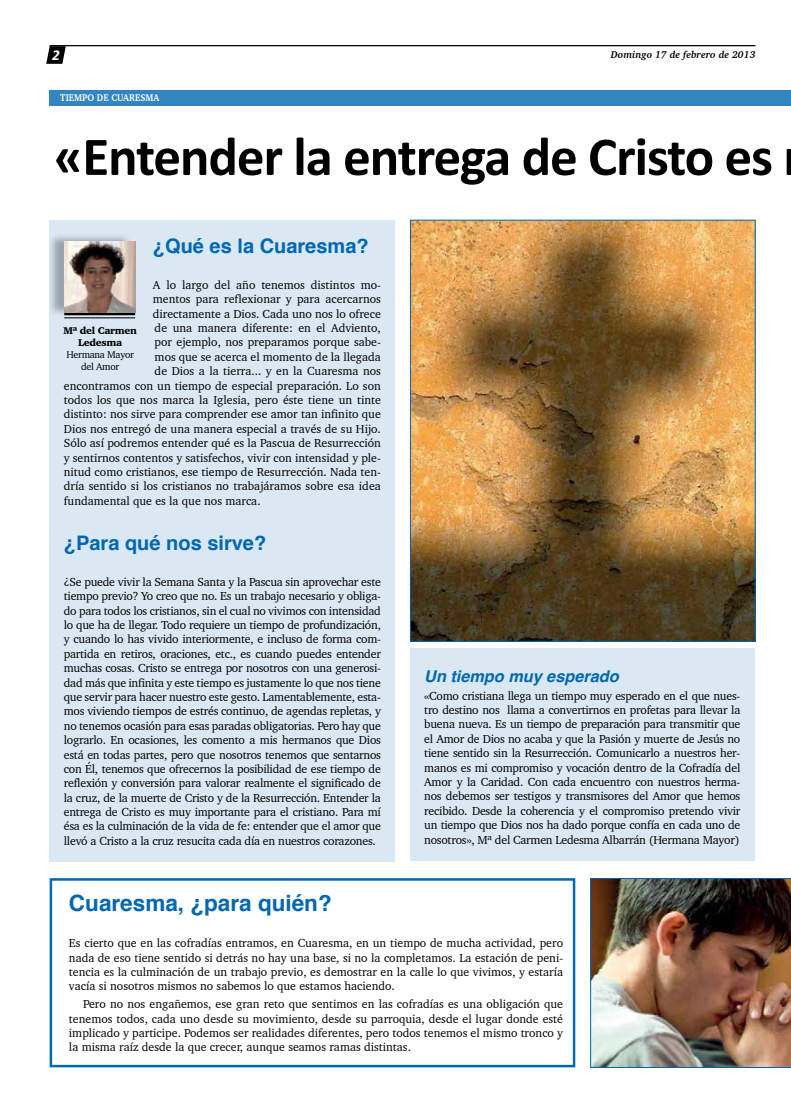
<style>
.page{position:relative;width:791px;height:1117px;background:#fff}
.page>*{position:absolute;margin:0;border:0;box-sizing:border-box;transform-origin:0 0}
.t1{font:700 55px "Calibri";letter-spacing:-.02em;color:#000}
.t2{font:700 22.5px "Helvetica";color:#0067b1}
.t3{font:700 20px "Helvetica";color:#0067b1}
.t4{font:italic 700 16.25px "Helvetica";color:#0067b1}
.t5{font:italic 700 15px "Calibri";color:#fff}
.t6{font:11.88px/14.4px "Charter BT";color:#000;text-align:justify}
.t7{font:italic 700 10px "Charter BT";color:#000}
.t8{font:10px/12px "Charter BT";letter-spacing:-.03em;color:#000;text-align:center}
.t9{font:900 10px/12px "Charter BT";letter-spacing:-.03em;color:#000;text-align:center}
.t10{font:700 10px "Charter BT";color:#fff;scale:.9 1}
</style>
<div class="page">
<svg style="left:46px;top:46px;width:20px;height:18px"></svg>
<hr style="left:50px;top:45px;width:705px;height:1px;background:#000">
<div style="left:50px;top:220px;width:345px;height:641px;background:#d9e8f3"></div>
<div style="left:50px;top:90px;width:740px;height:16px;background:#3385c1"></div>
<hr style="left:64px;top:312px;width:71px;height:3px;background:#000">
<hr style="left:64px;top:317px;width:71px;height:1px;background:#000">
<div style="left:47px;top:233px;width:84px;height:84px;background:#000;opacity:.3"></div>
<img style="left:65px;top:242px;width:70px;height:70px">
<img style="left:412px;top:222px;width:341px;height:417px">
<div style="left:50px;top:878px;width:525px;height:189px;border:2px solid #0067b1"></div>
<div style="left:410px;top:648px;width:344px;height:212px;background:#d9e8f3"></div>
<img style="left:590px;top:878px;width:200px;height:189px">
<p class="t5" style="left:52px;top:45px;width:9px">2</p>
<p class="t7" style="left:610px;top:48px;width:146px">Domingo 17 de febrero de 2013</p>
<p class="t10" style="left:60px;top:91px;width:112px">TIEMPO DE CUARESMA</p>
<h1 class="t1" style="left:54px;top:121px;width:720px">«Entender la entrega de Cristo es</h1>
<h3 class="t3" style="left:153px;top:230px;width:217px">¿Qué es la Cuaresma?</h3>
<p class="t6" style="left:153px;top:277px;width:229px">A lo largo del año tenemos distintos mo-</p>
<p class="t6" style="left:153px;top:292px;width:229px">mentos para reflexionar y para acercarnos</p>
<p class="t6" style="left:153px;top:306px;width:229px">directamente a Dios. Cada uno nos lo ofrece</p>
<p class="t6" style="left:154px;top:320px;width:228px">de una manera diferente: en el Adviento,</p>
<p class="t6" style="left:154px;top:335px;width:228px">por ejemplo, nos preparamos porque sabe-</p>
<p class="t6" style="left:154px;top:349px;width:228px">mos que se acerca el momento de la llegada</p>
<p class="t6" style="left:154px;top:363px;width:228px">de Dios a la tierra... y en la Cuaresma nos</p>
<p class="t6" style="left:64px;top:378px;width:318px">encontramos con un tiempo de especial preparación. Lo son</p>
<p class="t6" style="left:64px;top:392px;width:318px">todos los que nos marca la Iglesia, pero éste tiene un tinte</p>
<p class="t6" style="left:64px;top:407px;width:318px">distinto: nos sirve para comprender ese amor tan infinito que</p>
<p class="t6" style="left:64px;top:421px;width:318px">Dios nos entregó de una manera especial a través de su Hijo.</p>
<p class="t6" style="left:64px;top:435px;width:318px">Sólo así podremos entender qué es la Pascua de Resurrección</p>
<p class="t6" style="left:64px;top:450px;width:318px">y sentirnos contentos y satisfechos, vivir con intensidad y ple-</p>
<p class="t6" style="left:64px;top:464px;width:318px">nitud como cristianos, ese tiempo de Resurrección. Nada ten-</p>
<p class="t6" style="left:64px;top:479px;width:318px">dría sentido si los cristianos no trabajáramos sobre esa idea</p>
<p class="t6" style="left:64px;top:493px;width:198px">fundamental que es la que nos marca.</p>
<h3 class="t3" style="left:64px;top:526px;width:204px">¿Para qué nos sirve?</h3>
<p class="t6" style="left:64px;top:574px;width:318px">¿Se puede vivir la Semana Santa y la Pascua sin aprovechar este tiempo previo? Yo creo que no. Es un trabajo necesario y obliga&shy;do para todos los cristianos, sin el cual no vivimos con intensidad lo que ha de llegar. Todo requiere un tiempo de profundización, y cuando lo has vivido interiormente, e incluso de forma com&shy;partida en retiros, oraciones, etc., es cuando puedes entender muchas cosas. Cristo se entrega por nosotros con una generosi&shy;dad más que infinita y este tiempo es justamente lo que nos tiene que servir para hacer nuestro este gesto. Lamentablemente, esta&shy;mos viviendo tiempos de estrés continuo, de agendas repletas, y no tenemos ocasión para esas paradas obligatorias. Pero hay que lograrlo. En ocasiones, les comento a mis hermanos que Dios está en todas partes, pero que nosotros tenemos que sentarnos con Él, tenemos que ofrecernos la posibilidad de ese tiempo de reflexión y conversión para valorar realmente el significado de la cruz, de la muerte de Cristo y de la Resurrección. Entender la entrega de Cristo es muy importante para el cristiano. Para mí ésa es la culminación de la vida de fe: entender que el amor que llevó a Cristo a la cruz resucita cada día en nuestros corazones.</p>
<p class="t9" style="left:63px;top:324px;width:75px">Mª del Carmen<br>Ledesma</p>
<p class="t8" style="left:66px;top:348px;width:69px">Hermana Mayor del Amor</p>
<h3 class="t4" style="left:424px;top:662px;width:196px">Un tiempo muy esperado</h3>
<p class="t6" style="left:424px;top:688px;width:317px">«Como cristiana llega un tiempo muy esperado en el que nues&shy;tro destino nos llama a convertirnos en profetas para llevar la buena nueva. Es un tiempo de preparación para transmitir que el Amor de Dios no acaba y que la Pasión y muerte de Jesús no tiene sentido sin la Resurrección. Comunicarlo a nuestros her&shy;manos es mi compromiso y vocación dentro de la Cofradía del Amor y la Caridad. Con cada encuentro con nuestros herma&shy;nos debemos ser testigos y transmisores del Amor que hemos recibido. Desde la coherencia y el compromiso pretendo vivir un tiempo que Dios nos ha dado porque confía en cada uno de nosotros», Mª del Carmen Ledesma Albarrán (Hermana Mayor)</p>
<h2 class="t2" style="left:69px;top:885px;width:264px">Cuaresma, ¿para quién?</h2>
<p class="t6" style="left:69px;top:935px;width:495px">Es cierto que en las cofradías entramos, en Cuaresma, en un tiempo de mucha actividad, pero nada de eso tiene sentido si detrás no hay una base, si no la completamos. La estación de peni&shy;tencia es la culminación de un trabajo previo, es demostrar en la calle lo que vivimos, y estaría vacía si nosotros mismos no sabemos lo que estamos haciendo.</p>
<p class="t6" style="left:69px;top:996px;width:495px;text-indent:14px">Pero no nos engañemos, ese gran reto que sentimos en las cofradías es una obligación que tenemos todos, cada uno desde su movimiento, desde su parroquia, desde el lugar donde esté implicado y participe. Podemos ser realidades diferentes, pero todos tenemos el mismo tronco y la misma raíz desde la que crecer, aunque seamos ramas distintas.</p>
</div>
